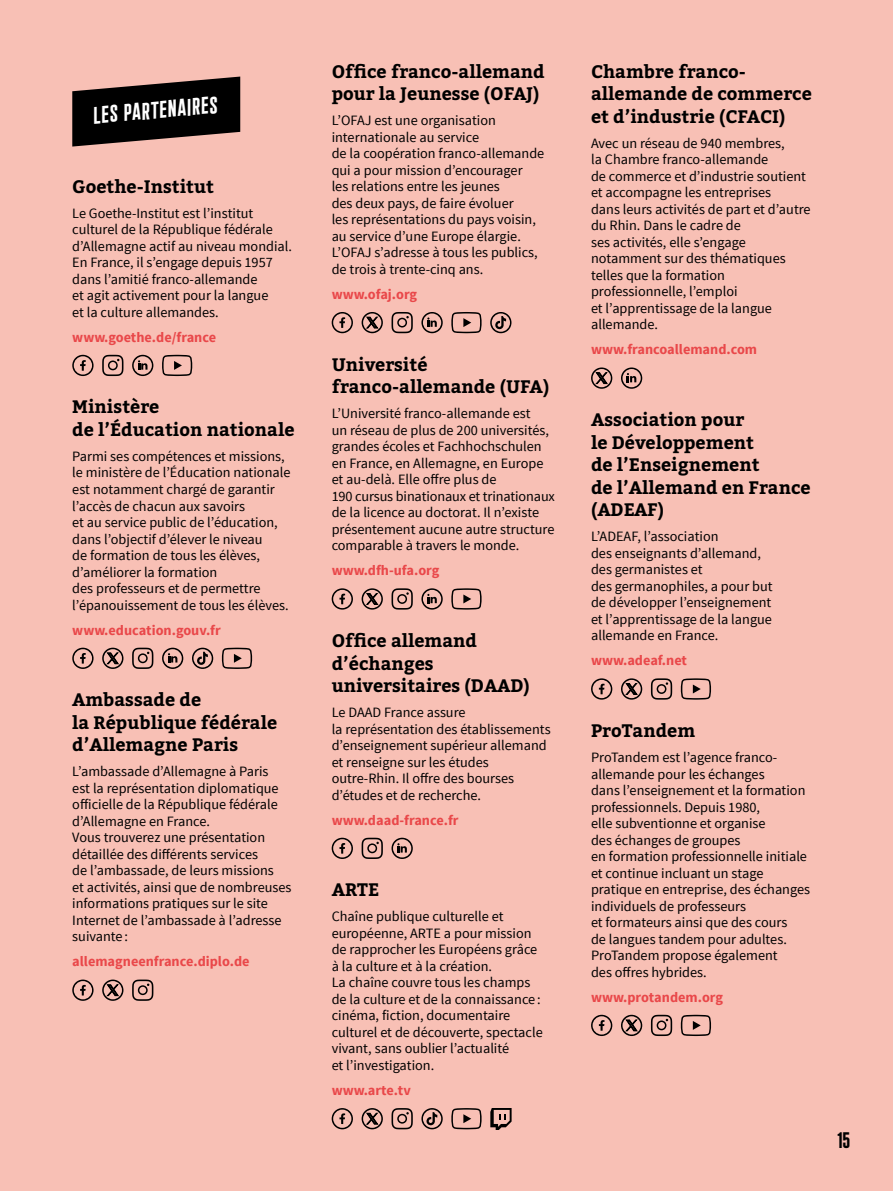
<style>
.page{position:relative;width:893px;height:1191px;background:#f8c0b5}
.page>*{position:absolute;margin:0;border:0;box-sizing:border-box;transform-origin:0 0}
.t1{font:24px "Plaak 2 Griffon 42 Bold";color:#fff}
.t2{font:22.5px "Plaak 2 Griffon 42 Bold";color:#000}
.t3{font:700 18px/22.5px "Bitter";color:#000}
.t4{font:14.25px/16.5px "Source Sans Pro";color:#000}
.t5{font:700 14.25px "Source Sans Pro";color:#e9484a}
</style>
<div class="page">
<svg style="left:72px;top:355px;width:22px;height:21px"></svg>
<svg style="left:102px;top:355px;width:21px;height:21px"></svg>
<svg style="left:132px;top:355px;width:21px;height:21px"></svg>
<svg style="left:162px;top:355px;width:30px;height:21px"></svg>
<svg style="left:72px;top:647px;width:22px;height:22px"></svg>
<svg style="left:102px;top:647px;width:21px;height:22px"></svg>
<svg style="left:132px;top:647px;width:21px;height:22px"></svg>
<svg style="left:162px;top:647px;width:21px;height:22px"></svg>
<svg style="left:192px;top:647px;width:21px;height:22px"></svg>
<svg style="left:222px;top:647px;width:30px;height:22px"></svg>
<svg style="left:72px;top:979px;width:22px;height:21px"></svg>
<svg style="left:102px;top:979px;width:21px;height:21px"></svg>
<svg style="left:132px;top:979px;width:21px;height:21px"></svg>
<svg style="left:332px;top:312px;width:21px;height:21px"></svg>
<svg style="left:362px;top:312px;width:21px;height:21px"></svg>
<svg style="left:392px;top:312px;width:21px;height:21px"></svg>
<svg style="left:421px;top:312px;width:22px;height:21px"></svg>
<svg style="left:451px;top:312px;width:31px;height:21px"></svg>
<svg style="left:490px;top:312px;width:21px;height:21px"></svg>
<svg style="left:332px;top:588px;width:21px;height:21px"></svg>
<svg style="left:362px;top:588px;width:21px;height:21px"></svg>
<svg style="left:392px;top:588px;width:21px;height:21px"></svg>
<svg style="left:421px;top:588px;width:22px;height:21px"></svg>
<svg style="left:451px;top:588px;width:31px;height:21px"></svg>
<svg style="left:332px;top:837px;width:21px;height:22px"></svg>
<svg style="left:362px;top:837px;width:21px;height:22px"></svg>
<svg style="left:392px;top:837px;width:21px;height:22px"></svg>
<svg style="left:332px;top:1108px;width:21px;height:21px"></svg>
<svg style="left:362px;top:1108px;width:21px;height:21px"></svg>
<svg style="left:392px;top:1108px;width:21px;height:21px"></svg>
<svg style="left:421px;top:1108px;width:22px;height:21px"></svg>
<svg style="left:451px;top:1108px;width:31px;height:21px"></svg>
<svg style="left:490px;top:1108px;width:21px;height:21px"></svg>
<svg style="left:591px;top:367px;width:21px;height:22px"></svg>
<svg style="left:621px;top:367px;width:21px;height:22px"></svg>
<svg style="left:591px;top:678px;width:21px;height:21px"></svg>
<svg style="left:621px;top:678px;width:21px;height:21px"></svg>
<svg style="left:651px;top:678px;width:21px;height:21px"></svg>
<svg style="left:681px;top:678px;width:30px;height:21px"></svg>
<svg style="left:591px;top:1014px;width:21px;height:22px"></svg>
<svg style="left:621px;top:1014px;width:21px;height:22px"></svg>
<svg style="left:651px;top:1014px;width:21px;height:22px"></svg>
<svg style="left:681px;top:1014px;width:30px;height:22px"></svg>
<svg style="left:72px;top:77px;width:168px;height:70px"></svg>
<h1 class="t1" style="left:92px;top:104px;width:126px;rotate:-5deg">LES PARTENAIRES</h1>
<p class="t3" style="left:72px;top:176px;width:143px">Goethe-Institut</p>
<p class="t4" style="left:72px;top:205px;width:221px">Le Goethe-Institut est l’institut culturel de la République fédérale d’Allemagne actif au niveau mondial.<br>En France, il s’engage depuis 1957 dans l’amitié franco-allemande<br>et agit activement pour la langue<br>et la culture allemandes.</p>
<p class="t5" style="left:72px;top:328px;width:145px">www.goethe.de/france</p>
<p class="t3" style="left:72px;top:396px;width:224px">Ministère<br>de l’Éducation nationale</p>
<p class="t4" style="left:72px;top:448px;width:220px">Parmi ses compétences et missions, le ministère de l’Éducation nationale est notamment chargé de garantir l’accès de chacun aux savoirs<br>et au service public de l’éducation, dans l’objectif d’élever le niveau<br>de formation de tous les élèves, d’améliorer la formation<br>des professeurs et de permettre l’épanouissement de tous les élèves.</p>
<p class="t5" style="left:72px;top:620px;width:150px">www.education.gouv.fr</p>
<p class="t3" style="left:72px;top:689px;width:206px">Ambassade de<br>la République fédérale d’Allemagne Paris</p>
<p class="t4" style="left:72px;top:763px;width:221px">L’ambassade d’Allemagne à Paris<br>est la représentation diplomatique officielle de la République fédérale d’Allemagne en France.<br>Vous trouverez une présentation détaillée des différents services<br>de l’ambassade, de leurs missions<br>et activités, ainsi que de nombreuses informations pratiques sur le site<br>Internet de l’ambassade à l’adresse suivante :</p>
<p class="t5" style="left:72px;top:952px;width:179px">allemagneenfrance.diplo.de</p>
<p class="t3" style="left:332px;top:61px;width:214px">Office franco-allemand pour la Jeunesse (OFAJ)</p>
<p class="t4" style="left:332px;top:113px;width:214px">L’OFAJ est une organisation internationale au service<br>de la coopération franco-allemande qui a pour mission d’encourager<br>les relations entre les jeunes<br>des deux pays, de faire évoluer<br>les représentations du pays voisin, au service d’une Europe élargie.<br>L’OFAJ s’adresse à tous les publics, de trois à trente-cinq ans.</p>
<p class="t5" style="left:332px;top:285px;width:87px">www.ofaj.org</p>
<p class="t3" style="left:332px;top:353px;width:219px">Université franco-allemande (UFA)</p>
<p class="t4" style="left:332px;top:405px;width:225px">L’Université franco-allemande est<br>un réseau de plus de 200 universités, grandes écoles et Fachhochschulen en France, en Allemagne, en Europe et au-delà. Elle offre plus de<br>190 cursus binationaux et trinationaux de la licence au doctorat. Il n’existe présentement aucune autre structure comparable à travers le monde.</p>
<p class="t5" style="left:332px;top:561px;width:109px">www.dfh-ufa.org</p>
<p class="t3" style="left:332px;top:630px;width:200px">Office allemand d’échanges universitaires (DAAD)</p>
<p class="t4" style="left:332px;top:704px;width:220px">Le DAAD France assure<br>la représentation des établissements d’enseignement supérieur allemand et renseigne sur les études outre-Rhin. Il offre des bourses d’études et de recherche.</p>
<p class="t5" style="left:332px;top:810px;width:128px">www.daad-france.fr</p>
<p class="t3" style="left:332px;top:879px;width:49px">ARTE</p>
<p class="t4" style="left:332px;top:908px;width:213px">Chaîne publique culturelle et européenne, ARTE a pour mission de rapprocher les Européens grâce à la culture et à la création.<br>La chaîne couvre tous les champs de la culture et de la connaissance : cinéma, fiction, documentaire culturel et de découverte, spectacle vivant, sans oublier l’actualité<br>et l’investigation.</p>
<p class="t5" style="left:332px;top:1081px;width:81px">www.arte.tv</p>
<p class="t3" style="left:591px;top:61px;width:222px">Chambre franco&shy;allemande de commerce et d’industrie (CFACI)</p>
<p class="t4" style="left:591px;top:135px;width:221px">Avec un réseau de 940 membres,<br>la Chambre franco-allemande<br>de commerce et d’industrie soutient et accompagne les entreprises<br>dans leurs activités de part et d’autre du Rhin. Dans le cadre de<br>ses activités, elle s’engage notamment sur des thématiques telles que la formation professionnelle, l’emploi<br>et l’apprentissage de la langue allemande.</p>
<p class="t5" style="left:591px;top:340px;width:168px">www.francoallemand.com</p>
<p class="t3" style="left:591px;top:409px;width:221px">Association pour<br>le Développement<br>de l’Enseignement<br>de l’Allemand en France (ADEAF)</p>
<p class="t4" style="left:591px;top:528px;width:183px">L’ADEAF, l’association<br>des enseignants d’allemand, des germanistes et<br>des germanophiles, a pour but de développer l’enseignement et l’apprentissage de la langue allemande en France.</p>
<p class="t5" style="left:591px;top:651px;width:97px">www.adeaf.net</p>
<p class="t3" style="left:591px;top:720px;width:106px">ProTandem</p>
<p class="t4" style="left:591px;top:749px;width:221px">ProTandem est l’agence franco&shy;allemande pour les échanges<br>dans l’enseignement et la formation professionnels. Depuis 1980,<br>elle subventionne et organise<br>des échanges de groupes<br>en formation professionnelle initiale et continue incluant un stage pratique en entreprise, des échanges individuels de professeurs<br>et formateurs ainsi que des cours<br>de langues tandem pour adultes.<br>ProTandem propose également<br>des offres hybrides.</p>
<p class="t5" style="left:591px;top:987px;width:133px">www.protandem.org</p>
<h2 class="t2" style="left:837px;top:1129px;width:15px">15</h2>
</div>
